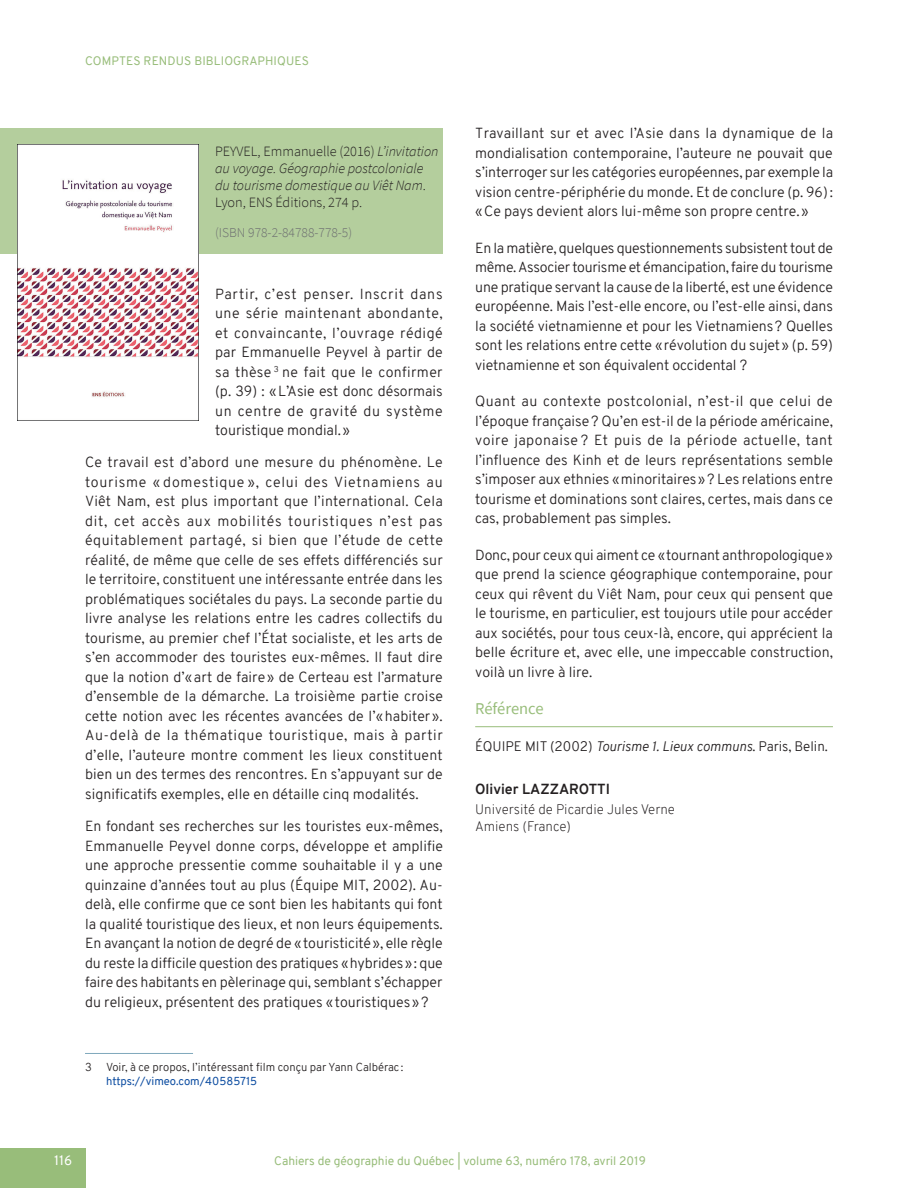
<style>
.page{position:relative;width:918px;height:1188px;background:#fff}
.page>*{position:absolute;margin:0;border:0;box-sizing:border-box;transform-origin:0 0}
.Titre_REFERENCES{font:16.5px "Source Sans Pro";letter-spacing:-.005em;color:#98bd7a}
.CR-Texte{font:300 14.25px/19.5px "Overpass";color:#231f20;text-align:justify}
.CR-Titre_du_livre_GA{font:italic 300 14.25px/17.1px "Source Sans Pro";color:#231f20}
.Recenseur__NOM{font:700 14.25px "Overpass";color:#231f20}
.biblio{font:300 13.5px "Overpass";color:#231f20}
.Recenseur__Rattachem{font:200 13.5px/16.5px "Overpass";color:#231f20}
.CR-ISBN{font:300 13.5px "Source Sans Pro";color:#6c6d70}
.t1{font:13.5px "Overpass";color:#fff}
.t2{font:12px "Overpass";color:#98bd7a}
.Note-bas-page{font:300 11.25px/13.5px "Overpass";color:#231f20}
.s1{font-style:normal}
.s2{font-weight:400;color:#0d4da1}
.s3{font-style:italic}
</style>
<div class="page">
<div style="left:0;top:1148px;width:85px;height:40px;background:#98bd7a"></div>
<div style="left:0;top:128px;width:443px;height:125px;background:#b4ce9d"></div>
<hr style="left:85px;top:1053px;width:108px;height:1px;background:#7fa8bc">
<hr style="left:475px;top:726px;width:358px;height:1px;background:#98bd7a">
<img style="left:18px;top:144px;width:180px;height:277px">
<p class="t2" style="left:85px;top:52px;width:225px">COMPTES RENDUS BIBLIOGRAPHIQUES</p>
<p class="CR-Titre_du_livre_GA" style="left:215px;top:143px;width:225px"><span class="s1">PEYVEL, Emmanuelle (2016)</span> L’invitation au voyage. Géographie postcoloniale du tourisme domestique au Viêt Nam<span class="s1">.<br>Lyon, ENS Éditions, 274 p.</span></p>
<p class="CR-ISBN" style="left:215px;top:224px;width:139px">(ISBN 978-2-84788-778-5)</p>
<p class="CR-Texte" style="left:215px;top:284px;width:229px">Partir, c’est penser. Inscrit dans une série maintenant abondante, et convaincante, l’ouvrage rédigé par Emmanuelle Peyvel à partir de sa thèse <sup>3</sup> ne fait que le confirmer (p. 39) : «L’Asie est donc désormais un centre de gravité du système touristique mondial.»</p>
<p class="CR-Texte" style="left:85px;top:453px;width:359px">Ce travail est d’abord une mesure du phénomène. Le tourisme « domestique », celui des Vietnamiens au Viêt Nam, est plus important que l’international. Cela dit, cet accès aux mobilités touristiques n’est pas équitablement partagé, si bien que l’étude de cette réalité, de même que celle de ses effets différenciés sur le territoire, constituent une intéressante entrée dans les problématiques sociétales du pays. La seconde partie du livre analyse les relations entre les cadres collectifs du tourisme, au premier chef l’État socialiste, et les arts de s’en accommoder des touristes eux-mêmes. Il faut dire que la notion d’« art de faire » de Certeau est l’armature d’ensemble de la démarche. La troisième partie croise cette notion avec les récentes avancées de l’«habiter ».<br>Au-delà de la thématique touristique, mais à partir d’elle, l’auteure montre comment les lieux constituent bien un des termes des rencontres. En s’appuyant sur de significatifs exemples, elle en détaille cinq modalités.</p>
<p class="CR-Texte" style="left:85px;top:817px;width:359px">En fondant ses recherches sur les touristes eux-mêmes, Emmanuelle Peyvel donne corps, développe et amplifie une approche pressentie comme souhaitable il y a une quinzaine d’années tout au plus (Équipe MIT, 2002). Au&shy;delà, elle confirme que ce sont bien les habitants qui font la qualité touristique des lieux, et non leurs équipements.<br>En avançant la notion de degré de «touristicité», elle règle du reste la difficile question des pratiques «hybrides»: que faire des habitants en pèlerinage qui, semblant s’échapper du religieux, présentent des pratiques «touristiques»?</p>
<p class="Note-bas-page" style="left:85px;top:1061px;width:8px">3</p>
<p class="Note-bas-page" style="left:106px;top:1061px;width:299px">Voir, à ce propos, l’intéressant film conçu par Yann Calbérac : <span class="s2">https://vimeo.com/40585715</span></p>
<p class="CR-Texte" style="left:475px;top:124px;width:360px">Travaillant sur et avec l’Asie dans la dynamique de la mondialisation contemporaine, l’auteure ne pouvait que s’interroger sur les catégories européennes, par exemple la vision centre-périphérie du monde. Et de conclure (p. 96): «Ce pays devient alors lui-même son propre centre.»</p>
<p class="CR-Texte" style="left:475px;top:238px;width:359px">En la matière, quelques questionnements subsistent tout de même. Associer tourisme et émancipation, faire du tourisme une pratique servant la cause de la liberté, est une évidence européenne. Mais l’est-elle encore, ou l’est-elle ainsi, dans la société vietnamienne et pour les Vietnamiens? Quelles sont les relations entre cette «révolution du sujet» (p. 59) vietnamienne et son équivalent occidental ?</p>
<p class="CR-Texte" style="left:475px;top:392px;width:359px">Quant au contexte postcolonial, n’est-il que celui de l’époque française? Qu’en est-il de la période américaine, voire japonaise ? Et puis de la période actuelle, tant l’influence des Kinh et de leurs représentations semble s’imposer aux ethnies «minoritaires»? Les relations entre tourisme et dominations sont claires, certes, mais dans ce cas, probablement pas simples.</p>
<p class="CR-Texte" style="left:475px;top:545px;width:359px">Donc, pour ceux qui aiment ce «tournant anthropologique» que prend la science géographique contemporaine, pour ceux qui rêvent du Viêt Nam, pour ceux qui pensent que le tourisme, en particulier, est toujours utile pour accéder aux sociétés, pour tous ceux-là, encore, qui apprécient la belle écriture et, avec elle, une impeccable construction, voilà un livre à lire.</p>
<p class="Titre_REFERENCES" style="left:475px;top:698px;width:70px">Référence</p>
<p class="biblio" style="left:475px;top:737px;width:354px">ÉQUIPE MIT (2002) <span class="s3">Tourisme 1. Lieux communs</span>. Paris, Belin.</p>
<p class="Recenseur__NOM" style="left:475px;top:779px;width:136px">Olivier LAZZAROTTI</p>
<p class="Recenseur__Rattachem" style="left:475px;top:802px;width:201px">Université de Picardie Jules Verne<br>Amiens (France)</p>
<p class="t1" style="left:54px;top:1151px;width:20px">116</p>
<p class="t2" style="left:274px;top:1152px;width:373px">Cahiers de géographie du Québec | volume 63, numéro 178, avril 2019</p>
</div>
